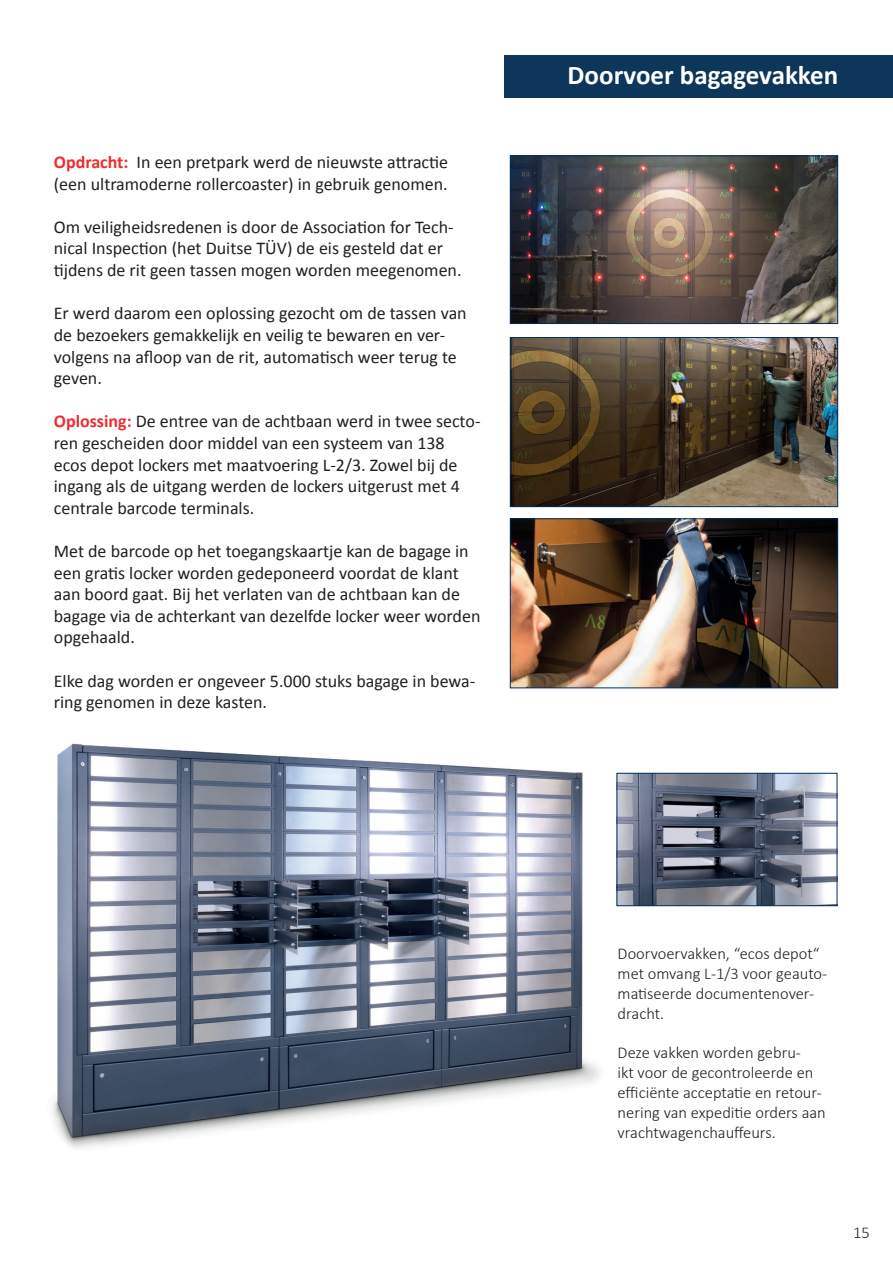
<style>
.page{position:relative;width:893px;height:1263px;background:#fff}
.page>*{position:absolute;margin:0;border:0;box-sizing:border-box;transform-origin:0 0}
.t1{font:700 27px "Calibri";color:#fff}
.t2{font:18px/21.6px "Calibri";color:#231f20}
.t3{font:300 16.5px/19.8px "Calibri";color:#231f20}
.s1{font-weight:700;color:#ee2d2d}
</style>
<div class="page">
<div style="left:505px;top:55px;width:388px;height:43px;background:#0d365a"></div>
<img style="left:512px;top:158px;width:324px;height:164px">
<div style="left:510px;top:156px;width:328px;height:168px;border:1px solid #00305b"></div>
<img style="left:512px;top:339px;width:324px;height:166px">
<div style="left:510px;top:337px;width:328px;height:170px;border:1px solid #00305b"></div>
<img style="left:512px;top:520px;width:324px;height:166px">
<div style="left:510px;top:518px;width:328px;height:170px;border:1px solid #00305b"></div>
<img style="left:52px;top:743px;width:548px;height:406px">
<img style="left:619px;top:775px;width:216px;height:129px">
<div style="left:617px;top:773px;width:220px;height:133px;border:1px solid #00305b"></div>
<p class="t2" style="left:54px;top:150px;width:396px"><span class="s1">Opdracht:</span> In een pretpark werd de nieuwste attractie (een ultramoderne rollercoaster) in gebruik genomen.</p>
<p class="t2" style="left:54px;top:215px;width:409px">Om veiligheidsredenen is door de Association for Tech&shy;nical Inspection (het Duitse TÜV) de eis gesteld dat er tijdens de rit geen tassen mogen worden meegenomen.</p>
<p class="t2" style="left:54px;top:302px;width:414px">Er werd daarom een oplossing gezocht om de tassen van de bezoekers gemakkelijk en veilig te bewaren en ver&shy;volgens na afloop van de rit, automatisch weer terug te geven.</p>
<p class="t2" style="left:54px;top:410px;width:428px"><span class="s1">Oplossing:</span> De entree van de achtbaan werd in twee secto&shy;ren gescheiden door middel van een systeem van 138 ecos depot lockers met maatvoering L-2/3. Zowel bij de ingang als de uitgang werden de lockers uitgerust met 4 centrale barcode terminals.</p>
<p class="t2" style="left:54px;top:539px;width:428px">Met de barcode op het toegangskaartje kan de bagage in een gratis locker worden gedeponeerd voordat de klant aan boord gaat. Bij het verlaten van de achtbaan kan de bagage via de achterkant van dezelfde locker weer worden opgehaald.</p>
<p class="t2" style="left:54px;top:669px;width:423px">Elke dag worden er ongeveer 5.000 stuks bagage in bewa&shy;ring genomen in deze kasten.</p>
<p class="t1" style="left:568px;top:56px;width:272px">Doorvoer bagagevakken</p>
<p class="t3" style="left:618px;top:944px;width:211px">Doorvoervakken, “ecos depot“ met omvang L-1/3 voor geauto&shy;matiseerde documentenover&shy;dracht.</p>
<p class="t3" style="left:618px;top:1043px;width:210px">Deze vakken worden gebru-<br>ikt voor de gecontroleerde en efficiënte acceptatie en retour&shy;nering van expeditie orders aan vrachtwagenchauffeurs.</p>
<p class="t3" style="left:853px;top:1223px;width:18px">15</p>
</div>
